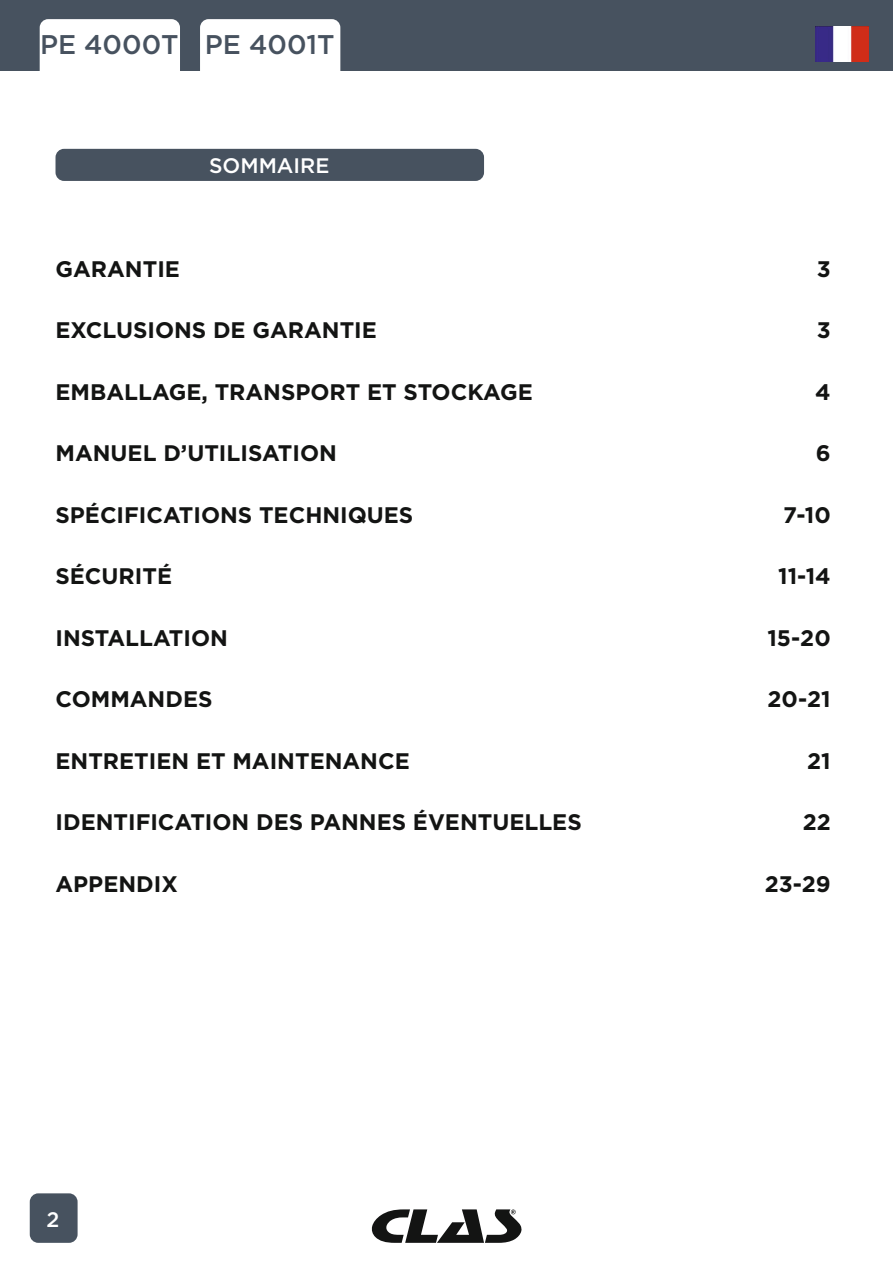
<style>
.page{position:relative;width:893px;height:1263px;background:#fff}
.page>*{position:absolute;margin:0;border:0;box-sizing:border-box;transform-origin:0 0}
.t1{font:500 27px "Gotham";color:#47525f}
.t2{font:700 22.5px "Gotham";color:#131413}
.t3{font:500 21px "Gotham";color:#fff}
</style>
<div class="page">
<div style="left:0;top:0;width:893px;height:71px;background:#47525f"></div>
<svg style="left:371px;top:1209px;width:151px;height:34px"></svg>
<div style="left:40px;top:19px;width:140px;height:70px;background:#fff;border-radius:9px"></div>
<div style="left:200px;top:19px;width:140px;height:70px;background:#fff;border-radius:9px"></div>
<img style="left:816px;top:26px;width:53px;height:35px">
<div style="left:56px;top:149px;width:428px;height:32px;background:#47525f;border-radius:9px"></div>
<div style="left:30px;top:1193px;width:48px;height:50px;background:#47525f;border-radius:9px"></div>
<p class="t1" style="left:40px;top:27px;width:296px">PE 4000T PE 4001T</p>
<p class="t3" style="left:209px;top:152px;width:122px">SOMMAIRE</p>
<p class="t2" style="left:56px;top:254px;width:126px">GARANTIE</p>
<p class="t2" style="left:817px;top:254px;width:15px">3</p>
<p class="t2" style="left:56px;top:315px;width:323px">EXCLUSIONS DE GARANTIE</p>
<p class="t2" style="left:817px;top:315px;width:15px">3</p>
<p class="t2" style="left:56px;top:377px;width:479px">EMBALLAGE, TRANSPORT ET STOCKAGE</p>
<p class="t2" style="left:815px;top:377px;width:17px">4</p>
<p class="t2" style="left:56px;top:438px;width:283px">MANUEL D’UTILISATION</p>
<p class="t2" style="left:816px;top:438px;width:16px">6</p>
<p class="t2" style="left:56px;top:500px;width:359px">SPÉCIFICATIONS TECHNIQUES</p>
<p class="t2" style="left:783px;top:500px;width:49px">7-10</p>
<p class="t2" style="left:56px;top:561px;width:118px">SÉCURITÉ</p>
<p class="t2" style="left:778px;top:561px;width:54px">11-14</p>
<p class="t2" style="left:56px;top:623px;width:174px">INSTALLATION</p>
<p class="t2" style="left:767px;top:623px;width:65px">15-20</p>
<p class="t2" style="left:56px;top:684px;width:158px">COMMANDES</p>
<p class="t2" style="left:768px;top:684px;width:65px">20-21</p>
<p class="t2" style="left:56px;top:746px;width:356px">ENTRETIEN ET MAINTENANCE</p>
<p class="t2" style="left:807px;top:746px;width:25px">21</p>
<p class="t2" style="left:56px;top:807px;width:528px">IDENTIFICATION DES PANNES ÉVENTUELLES</p>
<p class="t2" style="left:803px;top:807px;width:30px">22</p>
<p class="t2" style="left:56px;top:869px;width:124px">APPENDIX</p>
<p class="t2" style="left:765px;top:869px;width:68px">23-29</p>
<p class="t3" style="left:47px;top:1205px;width:14px">2</p>
</div>
